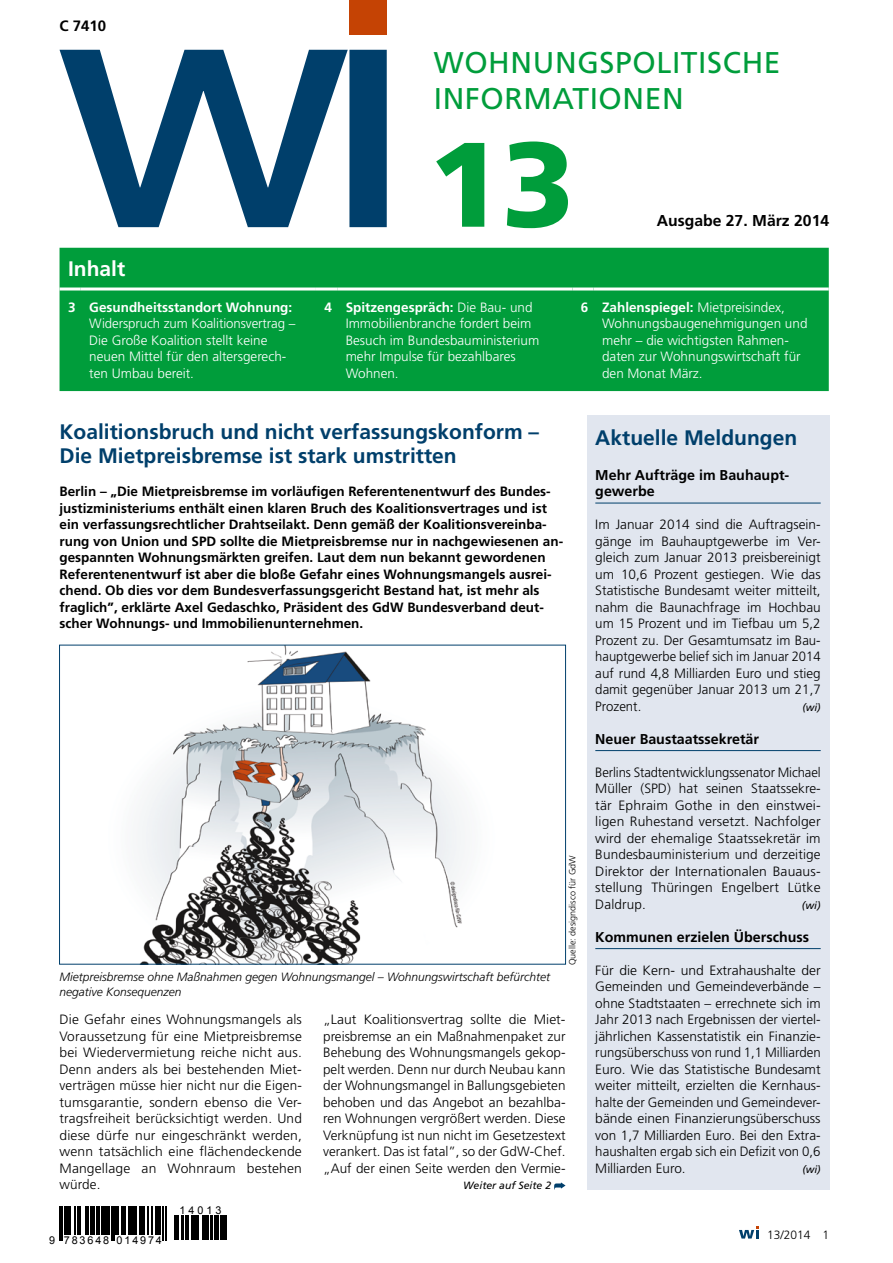
<style>
.page{position:relative;width:893px;height:1263px;background:#fff}
.page>*{position:absolute;margin:0;border:0;box-sizing:border-box;transform-origin:0 0}
.t1{font:900 120px "Frutiger";color:#009d3b}
.t2{font:30px/36px "Frutiger";letter-spacing:.02em;color:#009d3b}
.t3{font:700 21px/24px "Frutiger";color:#003f6b}
.t4{font:700 21px "Frutiger";color:#fff}
.t5{font:700 15.75px "Frutiger";color:#000}
.t6{font:700 15px "Frutiger";color:#000}
.t7{font:700 14.25px/16.5px "Frutiger";color:#000}
.t8{font:300 13.5px/16.5px "Frutiger";color:#000;text-align:justify}
.t9{font:700 13.5px/16.5px "Frutiger";color:#000}
.t10{font:300 13.5px/16.5px "Frutiger";color:#fff}
.t11{font:700 13.5px "Frutiger";color:#fff}
.t12{font:italic 300 12px/15px "Frutiger";color:#000}
.t13{font:300 12px "Frutiger";color:#000}
.t14{font:10.8px "Arial";letter-spacing:.17em;color:#000}
.t15{font:italic 10.5px "Frutiger";color:#000}
.t16{font:300 9px "Frutiger";color:#000}
.s1{font-weight:700}
</style>
<div class="page">
<div style="left:60px;top:248px;width:769px;height:143px;background:#009d3b"></div>
<hr style="left:60px;top:287px;width:21px;height:3px;background:#fff">
<hr style="left:81px;top:287px;width:235px;height:3px;background:#fff">
<hr style="left:316px;top:287px;width:21px;height:3px;background:#fff">
<hr style="left:337px;top:287px;width:235px;height:3px;background:#fff">
<hr style="left:572px;top:287px;width:22px;height:3px;background:#fff">
<hr style="left:594px;top:287px;width:235px;height:3px;background:#fff">
<svg style="left:554px;top:1182px;width:12px;height:7px"></svg>
<div style="left:587px;top:415px;width:242px;height:774px;background:#e1e6ef"></div>
<hr style="left:595px;top:503px;width:226px;height:1px;background:#003f6b">
<hr style="left:595px;top:750px;width:226px;height:1px;background:#003f6b">
<hr style="left:595px;top:948px;width:226px;height:1px;background:#003f6b">
<img style="left:138px;top:647px;width:327px;height:315px">
<div style="left:59px;top:645px;width:507px;height:319px;border:1px solid #003f6b"></div>
<svg style="left:739px;top:1226px;width:20px;height:12px"></svg>
<hr style="left:60px;top:1206px;width:1px;height:34px;background:#000">
<hr style="left:62px;top:1206px;width:1px;height:34px;background:#000">
<hr style="left:64px;top:1206px;width:3px;height:28px;background:#000">
<hr style="left:68px;top:1206px;width:3px;height:28px;background:#000">
<svg style="left:74px;top:1206px;width:7px;height:28px"></svg>
<hr style="left:85px;top:1206px;width:2px;height:28px;background:#000">
<svg style="left:88px;top:1206px;width:1px;height:28px"></svg>
<hr style="left:90px;top:1206px;width:4px;height:28px;background:#000">
<hr style="left:97px;top:1206px;width:3px;height:28px;background:#000">
<svg style="left:101px;top:1206px;width:1px;height:28px"></svg>
<hr style="left:103px;top:1206px;width:3px;height:28px;background:#000">
<hr style="left:107px;top:1206px;width:3px;height:28px;background:#000">
<hr style="left:111px;top:1206px;width:1px;height:34px;background:#000">
<hr style="left:113px;top:1206px;width:2px;height:34px;background:#000">
<hr style="left:116px;top:1206px;width:3px;height:28px;background:#000">
<svg style="left:121px;top:1206px;width:1px;height:28px"></svg>
<hr style="left:124px;top:1206px;width:2px;height:28px;background:#000">
<hr style="left:128px;top:1206px;width:2px;height:28px;background:#000">
<hr style="left:131px;top:1206px;width:2px;height:28px;background:#000">
<hr style="left:134px;top:1206px;width:3px;height:28px;background:#000">
<hr style="left:139px;top:1206px;width:4px;height:28px;background:#000">
<svg style="left:144px;top:1206px;width:12px;height:28px"></svg>
<hr style="left:157px;top:1206px;width:4px;height:28px;background:#000">
<hr style="left:163px;top:1206px;width:1px;height:34px;background:#000">
<hr style="left:165px;top:1206px;width:1px;height:34px;background:#000">
<svg style="left:174px;top:1216px;width:1px;height:24px"></svg>
<hr style="left:176px;top:1216px;width:3px;height:24px;background:#000">
<hr style="left:181px;top:1216px;width:2px;height:24px;background:#000">
<svg style="left:185px;top:1216px;width:4px;height:24px"></svg>
<hr style="left:191px;top:1216px;width:3px;height:24px;background:#000">
<hr style="left:195px;top:1216px;width:2px;height:24px;background:#000">
<svg style="left:198px;top:1216px;width:1px;height:24px"></svg>
<hr style="left:202px;top:1216px;width:2px;height:24px;background:#000">
<svg style="left:206px;top:1216px;width:3px;height:24px"></svg>
<hr style="left:210px;top:1216px;width:2px;height:24px;background:#000">
<hr style="left:214px;top:1216px;width:3px;height:24px;background:#000">
<svg style="left:218px;top:1216px;width:1px;height:24px"></svg>
<div style="left:220px;top:1216px;width:5px;height:24px;background:#000"></div>
<svg style="left:226px;top:1216px;width:1px;height:24px"></svg>
<svg style="left:60px;top:50px;width:327px;height:177px"></svg>
<div style="left:350px;top:0;width:37px;height:34px;background:#c54304"></div>
<p class="t6" style="left:60px;top:17px;width:48px">C 7410</p>
<h3 class="t4" style="left:68px;top:257px;width:59px">Inhalt</h3>
<p class="t11" style="left:68px;top:299px;width:226px">3 Gesundheitsstandort Wohnung:</p>
<p class="t10" style="left:89px;top:316px;width:208px">Widerspruch zum Koalitionsvertrag –<br>Die Große Koalition stellt keine neuen Mittel für den altersgerech&shy;ten Umbau bereit.</p>
<h2 class="t2" style="left:434px;top:44px;width:348px">WOHNUNGSPOLITISCHE<br>I NFORMATIONEN</h2>
<h1 class="t1" style="left:428px;top:112px;width:148px">13</h1>
<p class="t5" style="left:657px;top:211px;width:174px">Ausgabe 27. März 2014</p>
<p class="t10" style="left:346px;top:299px;width:195px;text-indent:-21px"><span class="s1">4 Spitzengespräch:</span> Die Bau- und<br>Immobilienbranche fordert beim<br>Besuch im Bundesbauministerium mehr Impulse für bezahlbares<br>Wohnen.</p>
<p class="t10" style="left:602px;top:299px;width:207px;text-indent:-21px"><span class="s1">6 Zahlenspiegel:</span> Mietpreisindex,<br>Wohnungsbaugenehmigungen und mehr – die wichtigsten Rahmen&shy;daten zur Wohnungswirtschaft für den Monat März.</p>
<h3 class="t3" style="left:60px;top:420px;width:481px">Koalitionsbruch und nicht verfassungskonform –<br>Die Mietpreisbremse ist stark umstritten</h3>
<p class="t9" style="left:60px;top:483px;width:505px">Berlin – „Die Mietpreisbremse im vorläufigen Referentenentwurf des Bundes&shy;justizministeriums enthält einen klaren Bruch des Koalitionsvertrages und ist ein verfassungsrechtlicher Drahtseilakt. Denn gemäß der Koalitionsvereinba&shy;rung von Union und SPD sollte die Mietpreisbremse nur in nachgewiesenen an&shy;gespannten Wohnungsmärkten greifen. Laut dem nun bekannt gewordenen Referentenentwurf ist aber die bloße Gefahr eines Wohnungsmangels ausrei&shy;chend. Ob dies vor dem Bundesverfassungsgericht Bestand hat, ist mehr als fraglich”, erklärte Axel Gedaschko, Präsident des GdW Bundesverband deut&shy;scher Wohnungs- und Immobilienunternehmen.</p>
<p class="t12" style="left:60px;top:969px;width:492px">Mietpreisbremse ohne Maßnahmen gegen Wohnungsmangel – Wohnungswirtschaft befürchtet negative Konsequenzen</p>
<p class="t16" style="left:567px;top:965px;width:112px;rotate:-90deg">Quelle: designdisco für GdW</p>
<p class="t8" style="left:60px;top:1012px;width:244px">Die Gefahr eines Wohnungsmangels als Voraussetzung für eine Mietpreisbremse bei Wiedervermietung reiche nicht aus.<br>Denn anders als bei bestehenden Miet&shy;verträgen müsse hier nicht nur die Eigen&shy;tumsgarantie, sondern ebenso die Ver&shy;tragsfreiheit berücksichtigt werden. Und diese dürfe nur eingeschränkt werden, wenn tatsächlich eine flächendeckende Mangellage an Wohnraum bestehen würde.</p>
<p class="t8" style="left:323px;top:1012px;width:244px">„Laut Koalitionsvertrag sollte die Miet&shy;preisbremse an ein Maßnahmenpaket zur Behebung des Wohnungsmangels gekop&shy;pelt werden. Denn nur durch Neubau kann der Wohnungsmangel in Ballungsgebieten behoben und das Angebot an bezahlba&shy;ren Wohnungen vergrößert werden. Diese Verknüpfung ist nun nicht im Gesetzestext verankert. Das ist fatal”, so der GdW-Chef. „Auf der einen Seite werden den Vermie-</p>
<p class="t15" style="left:463px;top:1180px;width:89px">Weiter auf Seite 2</p>
<p class="t14" style="left:49px;top:1233px;width:114px">9 783648 014974</p>
<p class="t14" style="left:180px;top:1203px;width:43px">14013</p>
<h3 class="t3" style="left:595px;top:426px;width:203px">Aktuelle Meldungen</h3>
<p class="t7" style="left:595px;top:467px;width:195px">Mehr Aufträge im Bauhaupt&shy;gewerbe</p>
<p class="t8" style="left:595px;top:517px;width:227px">Im Januar 2014 sind die Auftragsein&shy;gänge im Bauhauptgewerbe im Ver&shy;gleich zum Januar 2013 preisbereinigt um 10,6 Prozent gestiegen. Wie das Statistische Bundesamt weiter mitteilt, nahm die Baunachfrage im Hochbau um 15 Prozent und im Tiefbau um 5,2<br>Prozent zu. Der Gesamtumsatz im Bau&shy;hauptgewerbe belief sich im Januar 2014 auf rund 4,8 Milliarden Euro und stieg damit gegenüber Januar 2013 um 21,7<br>Prozent.</p>
<p class="t15" style="left:802px;top:701px;width:20px">(wi)</p>
<p class="t7" style="left:595px;top:731px;width:165px">Neuer Baustaatssekretär</p>
<p class="t8" style="left:595px;top:764px;width:227px">Berlins Stadtentwicklungssenator Michael Müller (SPD) hat seinen Staatssekre&shy;tär Ephraim Gothe in den einstwei&shy;ligen Ruhestand versetzt. Nachfolger wird der ehemalige Staatssekretär im Bundesbauministerium und derzeitige Direktor der Internationalen Bauaus&shy;stellung Thüringen Engelbert Lütke Daldrup.</p>
<p class="t15" style="left:802px;top:899px;width:20px">(wi)</p>
<p class="t7" style="left:595px;top:929px;width:215px">Kommunen erzielen Überschuss</p>
<p class="t8" style="left:595px;top:962px;width:227px">Für die Kern- und Extrahaushalte der Gemeinden und Gemeindeverbände – ohne Stadtstaaten – errechnete sich im Jahr 2013 nach Ergebnissen der viertel&shy;jährlichen Kassenstatistik ein Finanzie&shy;rungsüberschuss von rund 1,1 Milliarden Euro. Wie das Statistische Bundesamt weiter mitteilt, erzielten die Kernhaus&shy;halte der Gemeinden und Gemeindever&shy;bände einen Finanzierungsüberschuss von 1,7 Milliarden Euro. Bei den Extra&shy;haushalten ergab sich ein Defizit von 0,6<br>Milliarden Euro.</p>
<p class="t15" style="left:802px;top:1163px;width:20px">(wi)</p>
<p class="t13" style="left:767px;top:1227px;width:64px">13/2014 1</p>
</div>
